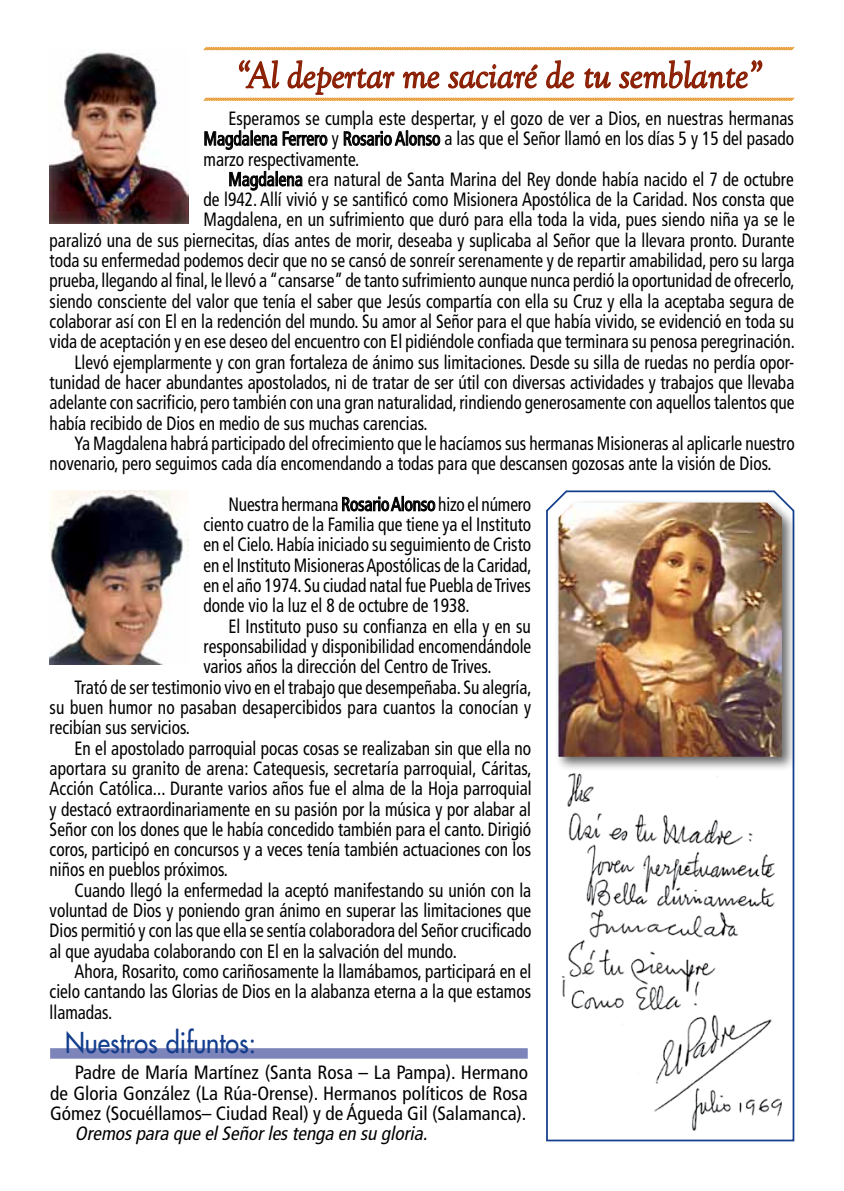
<style>
.page{position:relative;width:844px;height:1191px;background:#fff}
.page>*{position:absolute;margin:0;border:0;box-sizing:border-box;transform-origin:0 0}
.t1{font:italic 38.5px "Goudy Old Style T";color:#8a1f03;scale:.95 1}
.t2{font:500 28px "Futura Std";color:#133d8d;scale:.9 1}
.t3{font:condensed 19.25px/20.3px "Frutiger LT Std";color:#000;text-align:justify;scale:.9 1}
.t4{font:condensed 19.25px/20.3px "Frutiger LT Std";color:#000;text-align:justify}
.t5{font:italic condensed 19.25px "Frutiger LT Std";color:#000}
</style>
<div class="page">
<svg style="left:203px;top:46px;width:591px;height:55px"></svg>
<svg style="left:204px;top:130px;width:73px;height:20px"></svg>
<svg style="left:283px;top:131px;width:44px;height:15px"></svg>
<svg style="left:344px;top:131px;width:96px;height:15px"></svg>
<svg style="left:229px;top:171px;width:73px;height:19px"></svg>
<svg style="left:342px;top:496px;width:93px;height:15px"></svg>
<div style="left:50px;top:1048px;width:477px;height:10px;background:#7d84ba"></div>
<svg style="left:546px;top:490px;width:249px;height:652px"></svg>
<img style="left:50px;top:52px;width:138px;height:171px">
<img style="left:50px;top:490px;width:138px;height:174px">
<div style="left:554px;top:498px;width:242px;height:273px;background:#000;opacity:.6"></div>
<img style="left:558px;top:502px;width:223px;height:254px">
<img style="left:558px;top:771px;width:223px;height:362px">
<h1 class="t1" style="left:236px;top:54px;width:555px">“Al depertar me saciaré de tu semblante”</h1>
<p class="t3" style="left:203px;top:108px;width:657px;text-indent:25px">Esperamos se cumpla este despertar, y el gozo de ver a Dios, en nuestras hermanas Magdalena Ferrero y Rosario Alonso a las que el Señor llamó en los días 5 y 15 del pasado marzo respectivamente.</p>
<p class="t3" style="left:228px;top:169px;width:629px">Magdalena era natural de Santa Marina del Rey donde había nacido el 7 de octubre</p>
<p class="t3" style="left:203px;top:189px;width:657px">de l942. Allí vivió y se santificó como Misionera Apostólica de la Caridad. Nos consta que</p>
<p class="t3" style="left:203px;top:210px;width:658px">Magdalena, en un sufrimiento que duró para ella toda la vida, pues siendo niña ya se le</p>
<p class="t3" style="left:50px;top:230px;width:828px">paralizó una de sus piernecitas, días antes de morir, deseaba y suplicaba al Señor que la llevara pronto. Durante</p>
<p class="t3" style="left:50px;top:250px;width:828px">toda su enfermedad podemos decir que no se cansó de sonreír serenamente y de repartir amabilidad, pero su larga</p>
<p class="t3" style="left:50px;top:271px;width:829px">prueba, llegando al final, le llevó a “cansarse” de tanto sufrimiento aunque nunca perdió la oportunidad de ofrecerlo,</p>
<p class="t3" style="left:50px;top:291px;width:828px">siendo consciente del valor que tenía el saber que Jesús compartía con ella su Cruz y ella la aceptaba segura de</p>
<p class="t3" style="left:50px;top:311px;width:828px">colaborar así con El en la redención del mundo. Su amor al Señor para el que había vivido, se evidenció en toda su</p>
<p class="t3" style="left:50px;top:332px;width:829px">vida de aceptación y en ese deseo del encuentro con El pidiéndole confiada que terminara su penosa peregrinación.</p>
<p class="t3" style="left:74px;top:352px;width:801px">Llevó ejemplarmente y con gran fortaleza de ánimo sus limitaciones. Desde su silla de ruedas no perdía opor-</p>
<p class="t3" style="left:50px;top:372px;width:828px">tunidad de hacer abundantes apostolados, ni de tratar de ser útil con diversas actividades y trabajos que llevaba</p>
<p class="t3" style="left:50px;top:393px;width:828px">adelante con sacrificio, pero también con una gran naturalidad, rindiendo generosamente con aquellos talentos que</p>
<p class="t3" style="left:50px;top:413px;width:421px">había recibido de Dios en medio de sus muchas carencias.</p>
<p class="t3" style="left:74px;top:433px;width:801px">Ya Magdalena habrá participado del ofrecimiento que le hacíamos sus hermanas Misioneras al aplicarle nuestro</p>
<p class="t3" style="left:50px;top:453px;width:803px">novenario, pero seguimos cada día encomendando a todas para que descansen gozosas ante la visión de Dios.</p>
<p class="t3" style="left:203px;top:494px;width:366px;text-indent:25px">Nuestra hermana Rosario Alonso hizo el número ciento cuatro de la Familia que tiene ya el Instituto en el Cielo. Había iniciado su seguimiento de Cristo en el Instituto Misioneras Apostólicas de la Caridad, en el año 1974. Su ciudad natal fue Puebla de Trives donde vio la luz el 8 de octubre de 1938.</p>
<p class="t3" style="left:228px;top:616px;width:337px">El Instituto puso su confianza en ella y en su</p>
<p class="t3" style="left:203px;top:636px;width:365px">responsabilidad y disponibilidad encomendándole</p>
<p class="t3" style="left:203px;top:656px;width:321px">varios años la dirección del Centro de Trives.</p>
<p class="t3" style="left:74px;top:677px;width:509px">Trató de ser testimonio vivo en el trabajo que desempeñaba. Su alegría,</p>
<p class="t3" style="left:50px;top:697px;width:536px">su buen humor no pasaban desapercibidos para cuantos la conocían y</p>
<p class="t3" style="left:50px;top:717px;width:157px">recibían sus servicios.</p>
<p class="t3" style="left:74px;top:738px;width:509px">En el apostolado parroquial pocas cosas se realizaban sin que ella no</p>
<p class="t3" style="left:50px;top:758px;width:537px">aportara su granito de arena: Catequesis, secretaría parroquial, Cáritas,</p>
<p class="t3" style="left:50px;top:778px;width:537px">Acción Católica... Durante varios años fue el alma de la Hoja parroquial</p>
<p class="t3" style="left:50px;top:799px;width:536px">y destacó extraordinariamente en su pasión por la música y por alabar al</p>
<p class="t3" style="left:50px;top:819px;width:536px">Señor con los dones que le había concedido también para el canto. Dirigió</p>
<p class="t3" style="left:50px;top:839px;width:536px">coros, participó en concursos y a veces tenía también actuaciones con los</p>
<p class="t3" style="left:50px;top:859px;width:200px">niños en pueblos próximos.</p>
<p class="t3" style="left:74px;top:880px;width:509px">Cuando llegó la enfermedad la aceptó manifestando su unión con la</p>
<p class="t3" style="left:50px;top:900px;width:536px">voluntad de Dios y poniendo gran ánimo en superar las limitaciones que</p>
<p class="t3" style="left:50px;top:920px;width:537px">Dios permitió y con las que ella se sentía colaboradora del Señor crucificado</p>
<p class="t3" style="left:50px;top:941px;width:454px">al que ayudaba colaborando con El en la salvación del mundo.</p>
<p class="t3" style="left:74px;top:961px;width:509px">Ahora, Rosarito, como cariñosamente la llamábamos, participará en el</p>
<p class="t3" style="left:50px;top:981px;width:536px">cielo cantando las Glorias de Dios en la alabanza eterna a la que estamos</p>
<p class="t3" style="left:50px;top:1002px;width:71px">llamadas.</p>
<h2 class="t2" style="left:65px;top:1025px;width:214px">Nuestros difuntos:</h2>
<p class="t4" style="left:50px;top:1062px;width:479px;text-indent:25px">Padre de María Martínez (Santa Rosa – La Pampa). Hermano de Gloria González (La Rúa-Orense). Hermanos políticos de Rosa Gómez (Socuéllamos– Ciudad Real) y de Águeda Gil (Salamanca).</p>
<p class="t5" style="left:75px;top:1122px;width:358px">Oremospara que elSeñorlestenga en su gloria.</p>
</div>
